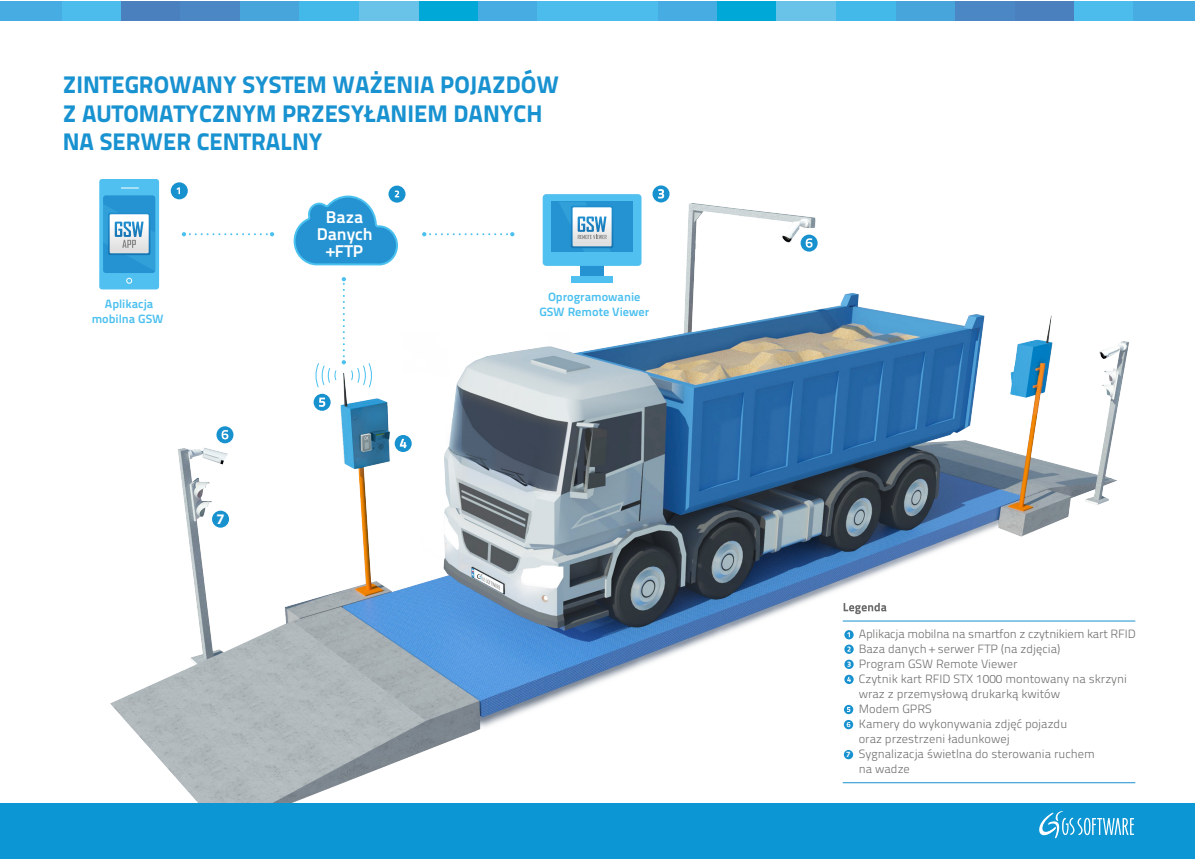
<style>
.page{position:relative;width:1195px;height:859px;background:#fff}
.page>*{position:absolute;margin:0;border:0;box-sizing:border-box;transform-origin:0 0}
.t1{font:800 24px/28.8px "Titillium Text 22 L";color:#1892d0}
.t2{font:700 17px/17px "Titillium Text 22 L";color:#fff;text-align:center}
.t3{font:700 14.6px "Myriad Pro";color:#fff}
.t4{font:300 12px/15px "Titillium Text 22 L";color:#6f6f6e}
.t5{font:700 12px/15px "Titillium Text 22 L";color:#4cc0ef;text-align:center}
.t6{font:700 8px "Myriad Pro";color:#fff}
</style>
<div class="page">
<img style="left:72px;top:179px;width:1113px;height:625px">
<div style="left:171px;top:182px;width:17px;height:17px;background:#1891cf;border-radius:50%"></div>
<svg style="left:176px;top:187px;width:4px;height:7px"></svg>
<div style="left:388px;top:186px;width:17px;height:17px;background:#1891cf;border-radius:50%"></div>
<svg style="left:843px;top:603px;width:43px;height:11px"></svg>
<svg style="left:844px;top:630px;width:9px;height:9px"></svg>
<svg style="left:844px;top:645px;width:9px;height:9px"></svg>
<svg style="left:847px;top:647px;width:3px;height:5px"></svg>
<svg style="left:844px;top:660px;width:9px;height:9px"></svg>
<svg style="left:847px;top:662px;width:3px;height:5px"></svg>
<svg style="left:844px;top:675px;width:9px;height:9px"></svg>
<svg style="left:847px;top:677px;width:3px;height:5px"></svg>
<svg style="left:844px;top:705px;width:9px;height:9px"></svg>
<svg style="left:846px;top:707px;width:4px;height:5px"></svg>
<hr style="left:842px;top:621px;width:293px;height:1px;background:#1891cf">
<hr style="left:842px;top:782px;width:293px;height:1px;background:#1891cf">
<div style="left:394px;top:435px;width:17px;height:17px;background:#1891cf;border-radius:50%"></div>
<svg style="left:400px;top:439px;width:6px;height:9px"></svg>
<svg style="left:313px;top:394px;width:17px;height:17px"></svg>
<svg style="left:319px;top:398px;width:6px;height:9px"></svg>
<svg style="left:292px;top:191px;width:107px;height:76px"></svg>
<div style="left:99px;top:179px;width:60px;height:110px;background:#4fc0ef;border-radius:3px"></div>
<div style="left:103px;top:195px;width:52px;height:78px;background:#2593d1;border-radius:3px"></div>
<svg style="left:121px;top:187px;width:17px;height:1px"></svg>
<svg style="left:126px;top:278px;width:6px;height:6px"></svg>
<svg style="left:103px;top:204px;width:52px;height:66px"></svg>
<div style="left:0;top:804px;width:1194px;height:55px;background:#0c96d3"></div>
<svg style="left:1039px;top:811px;width:94px;height:28px"></svg>
<div style="left:580px;top:261px;width:23px;height:18px;background:#2593d1"></div>
<div style="left:542px;top:194px;width:99px;height:72px;background:#4fc0ef;border-radius:4px"></div>
<div style="left:551px;top:202px;width:82px;height:50px;background:#2593d1"></div>
<div style="left:571px;top:276px;width:41px;height:6px;background:#4fc0ef"></div>
<svg style="left:559px;top:202px;width:54px;height:50px"></svg>
<div style="left:216px;top:426px;width:17px;height:17px;background:#1891cf;border-radius:50%"></div>
<svg style="left:221px;top:430px;width:7px;height:9px"></svg>
<svg style="left:843px;top:720px;width:10px;height:9px"></svg>
<svg style="left:846px;top:722px;width:4px;height:5px"></svg>
<div style="left:478px;top:1px;width:59px;height:20px;background:#46ace1"></div>
<div style="left:537px;top:1px;width:61px;height:20px;background:#4bbceb"></div>
<div style="left:418px;top:1px;width:60px;height:20px;background:#00a8d8"></div>
<div style="left:359px;top:1px;width:59px;height:20px;background:#69c3e9"></div>
<div style="left:299px;top:1px;width:60px;height:20px;background:#43b9ea"></div>
<div style="left:240px;top:1px;width:59px;height:20px;background:#48a5dc"></div>
<div style="left:180px;top:1px;width:60px;height:20px;background:#4b86c5"></div>
<div style="left:121px;top:1px;width:59px;height:20px;background:#4a80bd"></div>
<div style="left:61px;top:1px;width:60px;height:20px;background:#4bbceb"></div>
<div style="left:0;top:1px;width:61px;height:20px;background:#46ace1"></div>
<div style="left:657px;top:1px;width:60px;height:20px;background:#46ace1"></div>
<div style="left:598px;top:1px;width:59px;height:20px;background:#4bbceb"></div>
<div style="left:717px;top:1px;width:59px;height:20px;background:#00a8d8"></div>
<div style="left:776px;top:1px;width:60px;height:20px;background:#69c3e9"></div>
<div style="left:836px;top:1px;width:59px;height:20px;background:#43b9ea"></div>
<div style="left:895px;top:1px;width:60px;height:20px;background:#48a5dc"></div>
<div style="left:955px;top:1px;width:59px;height:20px;background:#4b86c5"></div>
<div style="left:1014px;top:1px;width:60px;height:20px;background:#4a80bd"></div>
<div style="left:1074px;top:1px;width:59px;height:20px;background:#4bbceb"></div>
<div style="left:1133px;top:1px;width:61px;height:20px;background:#46ace1"></div>
<svg style="left:315px;top:277px;width:57px;height:111px"></svg>
<svg style="left:422px;top:232px;width:92px;height:4px"></svg>
<svg style="left:182px;top:232px;width:92px;height:4px"></svg>
<div style="left:843px;top:750px;width:10px;height:9px;background:#1891cf;border-radius:50%"></div>
<div style="left:652px;top:185px;width:17px;height:17px;background:#1891cf;border-radius:50%"></div>
<svg style="left:658px;top:189px;width:6px;height:10px"></svg>
<div style="left:212px;top:511px;width:17px;height:17px;background:#1891cf;border-radius:50%"></div>
<svg style="left:800px;top:235px;width:17px;height:17px"></svg>
<svg style="left:805px;top:238px;width:7px;height:10px"></svg>
<h1 class="t1" style="left:63px;top:68px;width:498px">ZINTEGROWANY SYSTEM WAŻENIA POJAZDÓW<br>Z AUTOMATYCZNYM PRZESYŁANIEM DANYCH<br>NA SERWER CENTRALNY</h1>
<p class="t5" style="left:92px;top:296px;width:73px">Aplikacja mobilna GSW</p>
<p class="t3" style="left:216px;top:509px;width:10px">7</p>
<h2 class="t2" style="left:316px;top:208px;width:58px">Baza<br>Danych +FTP</h2>
<p class="t5" style="left:539px;top:289px;width:111px">Oprogramowanie<br>GSW Remote Viewer</p>
<p class="t6" style="left:846px;top:749px;width:6px">7</p>
<p class="t4" style="left:858px;top:626px;width:278px">Aplikacja mobilna na smartfon z czytnikiem kart RFID<br>Baza danych + serwer FTP (na zdjęcia)<br>Program GSW Remote Viewer<br>Czytnik kart RFID STX 1000 montowany na skrzyni wraz z przemysłową drukarką kwitów<br>Modem GPRS<br>Kamery do wykonywania zdjęć pojazdu<br>oraz przestrzeni ładunkowej<br>Sygnalizacja świetlna do sterowania ruchem<br>na wadze</p>
</div>
